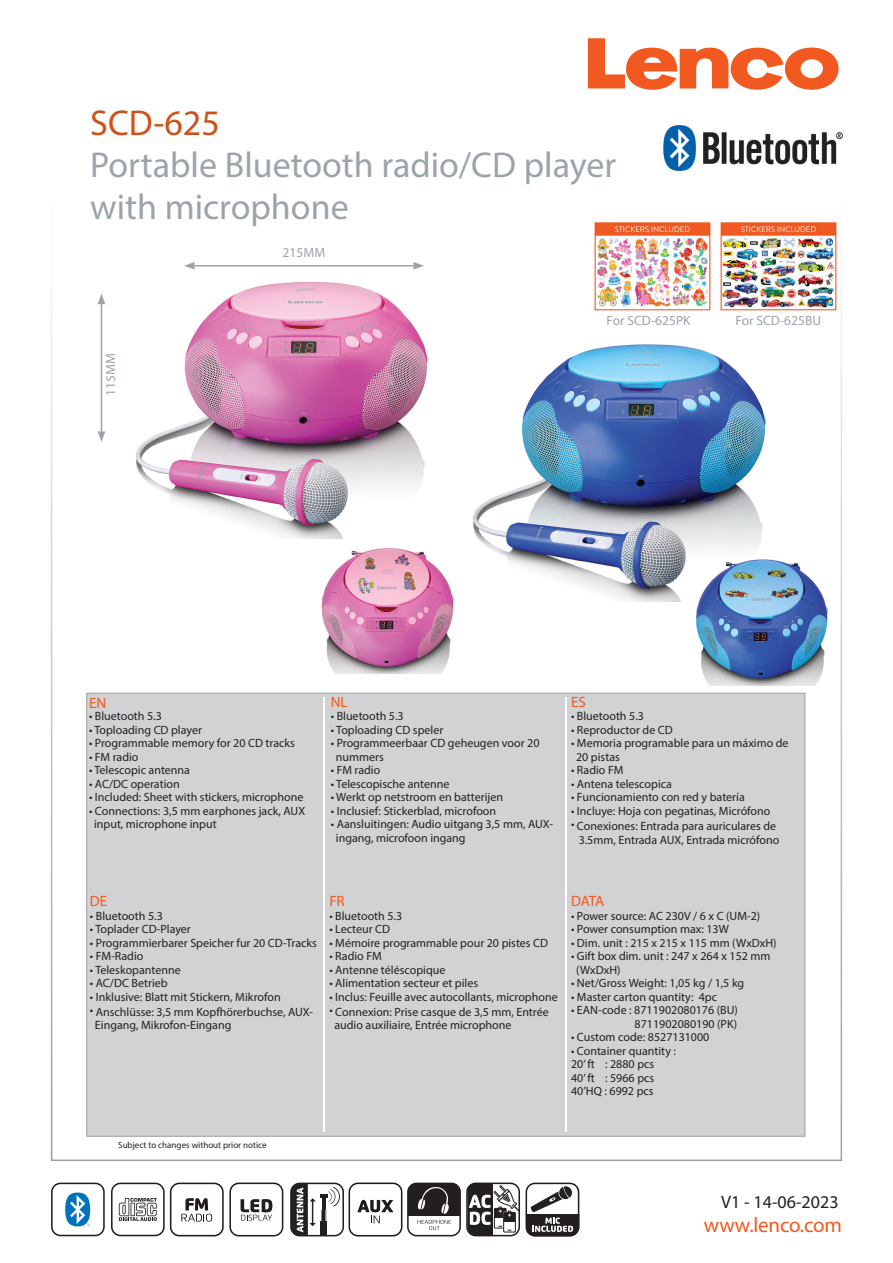
<style>
.page{position:relative;width:893px;height:1263px;background:#fff}
.page>*{position:absolute;margin:0;border:0;box-sizing:border-box;transform-origin:0 0}
.t1{font:36px "Myriad Pro";color:#9ba5a9}
.t2{font:36px "Myriad Pro";color:#cc5218}
.t3{font:21px "Myriad Pro";letter-spacing:-.01em;color:#f15921}
.t4{font:18px "Myriad Pro";color:#231f20}
.t5{font:15px "Myriad Pro";color:#f15921}
.t6{font:13.5px "Myriad Pro";color:#9ba5a9}
.t7{font:12px/13.5px "Myriad Pro";color:#231f20}
.t8{font:9px "Myriad Pro";color:#231f20}
</style>
<div class="page">
<svg style="left:588px;top:38px;width:251px;height:52px"></svg>
<img style="left:136px;top:282px;width:293px;height:257px">
<svg style="left:111px;top:1182px;width:113px;height:54px"></svg>
<svg style="left:230px;top:1182px;width:53px;height:54px"></svg>
<hr style="left:192px;top:265px;width:224px;height:1px;background:#9ba5a9">
<svg style="left:184px;top:262px;width:11px;height:8px"></svg>
<svg style="left:413px;top:262px;width:11px;height:8px"></svg>
<hr style="left:101px;top:302px;width:1px;height:132px;background:#9ba5a9">
<svg style="left:98px;top:294px;width:7px;height:10px"></svg>
<svg style="left:98px;top:431px;width:7px;height:11px"></svg>
<div style="left:87px;top:693px;width:718px;height:443px;background:#d1d2d4;border:1px solid #9d9fa2"></div>
<hr style="left:323px;top:697px;width:2px;height:434px;background:#fff">
<svg style="left:526px;top:1182px;width:53px;height:54px"></svg>
<hr style="left:565px;top:698px;width:1px;height:434px;background:#fff">
<img style="left:594px;top:222px;width:117px;height:89px">
<img style="left:720px;top:222px;width:117px;height:89px">
<img style="left:321px;top:548px;width:134px;height:126px">
<img style="left:472px;top:344px;width:295px;height:258px">
<svg style="left:290px;top:1182px;width:230px;height:54px"></svg>
<img style="left:686px;top:558px;width:143px;height:127px">
<svg style="left:51px;top:1182px;width:54px;height:54px"></svg>
<img style="left:663px;top:126px;width:179px;height:44px">
<p class="t2" style="left:90px;top:100px;width:131px">SCD-625</p>
<p class="t1" style="left:90px;top:142px;width:527px">Portable Bluetooth radio/CD player</p>
<p class="t1" style="left:90px;top:184px;width:260px">with microphone</p>
<p class="t6" style="left:102px;top:396px;width:44px;rotate:-90deg">115MM</p>
<p class="t6" style="left:282px;top:245px;width:44px">215MM</p>
<p class="t6" style="left:607px;top:312px;width:85px">For SCD-625PK</p>
<p class="t6" style="left:736px;top:312px;width:87px">For SCD-625BU</p>
<p class="t5" style="left:89px;top:694px;width:19px">EN</p>
<p class="t7" style="left:89px;top:709px;width:74px">• Bluetooth 5.3</p>
<p class="t7" style="left:89px;top:723px;width:114px">• Toploading CD player</p>
<p class="t7" style="left:89px;top:736px;width:207px">• Programmable memory for 20 CD tracks</p>
<p class="t7" style="left:89px;top:750px;width:51px">• FM radio</p>
<p class="t7" style="left:89px;top:763px;width:103px">• Telescopic antenna</p>
<p class="t7" style="left:89px;top:777px;width:92px">• AC/DC operation</p>
<p class="t7" style="left:89px;top:790px;width:216px">• Included: Sheet with stickers, microphone</p>
<p class="t7" style="left:89px;top:804px;width:218px">• Connections: 3,5 mm earphones jack, AUX</p>
<p class="t7" style="left:94px;top:817px;width:124px">input, microphone input</p>
<p class="t5" style="left:331px;top:692px;width:18px">NL</p>
<p class="t7" style="left:331px;top:709px;width:74px">• Bluetooth 5.3</p>
<p class="t7" style="left:331px;top:723px;width:114px">• Toploading CD speler</p>
<p class="t7" style="left:336px;top:736px;width:205px;text-indent:-5px">• Programmeerbaar CD geheugen voor 20 nummers</p>
<p class="t7" style="left:331px;top:763px;width:51px">• FM radio</p>
<p class="t7" style="left:331px;top:777px;width:120px">• Telescopische antenne</p>
<p class="t7" style="left:331px;top:790px;width:174px">• Werkt op netstroom en batterijen</p>
<p class="t7" style="left:331px;top:804px;width:167px">• Inclusief: Stickerblad, microfoon</p>
<p class="t7" style="left:336px;top:817px;width:219px;text-indent:-5px">• Aansluitingen: Audio uitgang 3,5 mm, AUX&shy;ingang, microfoon ingang</p>
<p class="t5" style="left:571px;top:692px;width:16px">ES</p>
<p class="t7" style="left:571px;top:709px;width:74px">• Bluetooth 5.3</p>
<p class="t7" style="left:571px;top:723px;width:103px">• Reproductor de CD</p>
<p class="t7" style="left:576px;top:736px;width:214px;text-indent:-5px">• Memoria programable para un máximo de<br>20 pistas</p>
<p class="t7" style="left:571px;top:763px;width:54px">• Radio FM</p>
<p class="t7" style="left:571px;top:777px;width:102px">• Antena telescopica</p>
<p class="t7" style="left:571px;top:790px;width:175px">• Funcionamiento con red y batería</p>
<p class="t7" style="left:571px;top:804px;width:201px">• Incluye: Hoja con pegatinas, Micrófono</p>
<p class="t7" style="left:571px;top:818px;width:210px;line-height:14.2px;text-align:right">• Conexiones: Entrada para auriculares de<br>3.5mm, Entrada AUX, Entrada micrófono</p>
<p class="t5" style="left:90px;top:892px;width:19px">DE</p>
<p class="t7" style="left:90px;top:909px;width:74px">• Bluetooth 5.3</p>
<p class="t7" style="left:90px;top:922px;width:102px">• Toplader CD-Player</p>
<p class="t7" style="left:90px;top:936px;width:229px">• Programmierbarer Speicher fur 20 CD-Tracks</p>
<p class="t7" style="left:90px;top:949px;width:55px">• FM-Radio</p>
<p class="t7" style="left:90px;top:963px;width:92px">• Teleskopantenne</p>
<p class="t7" style="left:90px;top:976px;width:79px">• AC/DC Betrieb</p>
<p class="t7" style="left:90px;top:990px;width:192px">• Inklusive: Blatt mit Stickern, Mikrofon</p>
<p class="t7" style="left:95px;top:1005px;width:220px;text-indent:-5px">• Anschlüsse: 3,5 mm Kopfhörerbuchse, AUX-<br>Eingang, Mikrofon-Eingang</p>
<p class="t5" style="left:329px;top:892px;width:17px">FR</p>
<p class="t7" style="left:329px;top:909px;width:74px">• Bluetooth 5.3</p>
<p class="t7" style="left:329px;top:922px;width:62px">• Lecteur CD</p>
<p class="t7" style="left:329px;top:936px;width:220px">• Mémoire programmable pour 20 pistes CD</p>
<p class="t7" style="left:329px;top:949px;width:54px">• Radio FM</p>
<p class="t7" style="left:329px;top:963px;width:118px">• Antenne téléscopique</p>
<p class="t7" style="left:329px;top:976px;width:150px">• Alimentation secteur et piles</p>
<p class="t7" style="left:329px;top:990px;width:230px">• Inclus: Feuille avec autocollants, microphone</p>
<p class="t7" style="left:334px;top:1005px;width:216px;text-indent:-5px">• Connexion: Prise casque de 3,5 mm, Entrée audio auxiliaire, Entrée microphone</p>
<p class="t5" style="left:571px;top:892px;width:35px">DATA</p>
<p class="t7" style="left:571px;top:909px;width:191px">• Power source: AC 230V / 6 x C (UM-2)</p>
<p class="t7" style="left:571px;top:922px;width:159px">• Power consumption max: 13W</p>
<p class="t7" style="left:571px;top:936px;width:207px">• Dim. unit : 215 x 215 x 115 mm (WxDxH)</p>
<p class="t7" style="left:576px;top:949px;width:196px;text-indent:-5px">• Gift box dim. unit : 247 x 264 x 152 mm (WxDxH)</p>
<p class="t7" style="left:571px;top:976px;width:175px">• Net/Gross Weight: 1,05 kg / 1,5 kg</p>
<p class="t7" style="left:571px;top:990px;width:148px">• Master carton quantity: 4pc</p>
<p class="t7" style="left:571px;top:1003px;width:168px">• EAN-code : 8711902080176 (BU)</p>
<p class="t7" style="left:635px;top:1017px;width:104px">8711902080190 (PK)</p>
<p class="t7" style="left:571px;top:1030px;width:140px">• Custom code: 8527131000</p>
<p class="t7" style="left:571px;top:1044px;width:106px">• Container quantity :</p>
<p class="t7" style="left:571px;top:1057px;width:85px">20’ ft : 2880 pcs</p>
<p class="t7" style="left:571px;top:1071px;width:85px">40’ ft : 5966 pcs</p>
<p class="t7" style="left:571px;top:1084px;width:84px">40’HQ : 6992 pcs</p>
<p class="t8" style="left:118px;top:1139px;width:150px">Subject to changes without prior notice</p>
<p class="t4" style="left:721px;top:1190px;width:119px">V1 - 14-06-2023</p>
<p class="t3" style="left:704px;top:1212px;width:139px">www.lenco.com</p>
</div>
